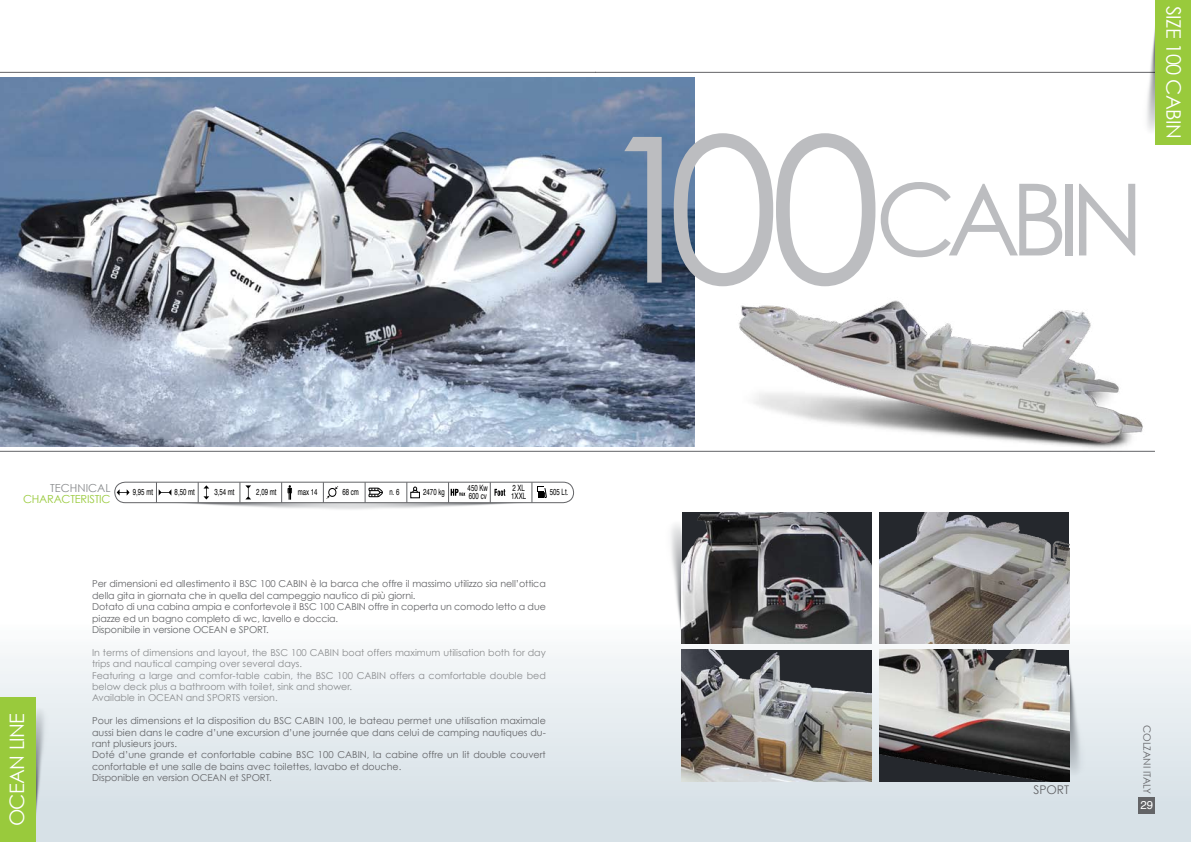
<style>
.page{position:relative;width:1191px;height:842px;background:#fff}
.page>*{position:absolute;margin:0;border:0;box-sizing:border-box;transform-origin:0 0}
.t1{font:99.8px "Century Gothic";letter-spacing:-.1em;color:#bcbdc0}
.t2{font:20px "Century Gothic";letter-spacing:-.03em;color:#fff}
.t3{font:12px "Century Gothic";color:#636467}
.t4{font:11.4px "Helvetica";color:#fff}
.t5{font:11.1px "Century Gothic";letter-spacing:-.02em;color:#99ca3c}
.t6{font:11.1px "Century Gothic";color:#8a8c8e}
.t7{font:10px "Century Gothic";color:#636467}
.t8{font:9.5px/11.4px "Century Gothic";color:#636467}
.t9{font:9.5px/11.4px "Century Gothic";color:#8a8c8e}
.t10{font:8.7px/8px "Helvetica";color:#000;scale:.7 1}
.s1{font-size:202.8px}
</style>
<div class="page">
<div style="left:0;top:446px;width:595px;height:396px;background:linear-gradient(to bottom,#fff,#d9e2e8)"></div>
<hr style="left:0;top:72px;width:595px;height:1px;background:#636467">
<div style="left:595px;top:446px;width:596px;height:396px;background:linear-gradient(to bottom,#fff,#d7e1e7)"></div>
<hr style="left:595px;top:72px;width:596px;height:1px;background:#636467">
<div style="left:1138px;top:797px;width:17px;height:17px;background:#636467"></div>
<img style="left:0;top:77px;width:694px;height:369px">
<img style="left:36px;top:702px;width:24px;height:128px">
<div style="left:0;top:697px;width:36px;height:145px;background:#99ca3c"></div>
<img style="left:1131px;top:29px;width:24px;height:102px">
<div style="left:1155px;top:0;width:36px;height:145px;background:#99ca3c"></div>
<hr style="left:0;top:451px;width:1155px;height:1px;background:#636467">
<img style="left:707px;top:300px;width:463px;height:179px">
<img style="left:160px;top:503px;width:379px;height:17px">
<div style="left:115px;top:482px;width:458px;height:21px;background:#fff;border-radius:10px"></div>
<div style="left:115px;top:482px;width:459px;height:21px;border:1px solid #636467;border-radius:10px"></div>
<svg style="left:448px;top:482px;width:17px;height:21px"></svg>
<svg style="left:490px;top:482px;width:15px;height:21px"></svg>
<svg style="left:117px;top:489px;width:13px;height:7px"></svg>
<svg style="left:198px;top:482px;width:11px;height:21px"></svg>
<svg style="left:156px;top:482px;width:15px;height:21px"></svg>
<svg style="left:240px;top:482px;width:11px;height:21px"></svg>
<svg style="left:323px;top:482px;width:16px;height:21px"></svg>
<svg style="left:281px;top:482px;width:11px;height:21px"></svg>
<svg style="left:365px;top:482px;width:18px;height:21px"></svg>
<svg style="left:406px;top:482px;width:13px;height:21px"></svg>
<svg style="left:532px;top:482px;width:15px;height:21px"></svg>
<img style="left:651px;top:516px;width:38px;height:132px">
<img style="left:1061px;top:649px;width:38px;height:132px">
<img style="left:879px;top:512px;width:190px;height:132px">
<img style="left:879px;top:650px;width:190px;height:131px">
<img style="left:682px;top:512px;width:190px;height:132px">
<img style="left:682px;top:650px;width:190px;height:131px">
<h1 class="t1" style="left:595px;top:159px;width:550px"><span class="s1">100</span>cabin</h1>
<h2 class="t2" style="left:1186px;top:6px;width:135px;rotate:90deg">size 100 cabin</h2>
<p class="t6" style="left:50px;top:481px;width:62px">tech nical</p>
<p class="t5" style="left:23px;top:492px;width:89px">character istic</p>
<p class="t10" style="left:133px;top:489px;width:30px">9,95 mt</p>
<p class="t10" style="left:175px;top:489px;width:30px">8,50 mt</p>
<p class="t10" style="left:214px;top:489px;width:30px">3,54 mt</p>
<p class="t10" style="left:256px;top:489px;width:30px">2,09 mt</p>
<p class="t10" style="left:298px;top:489px;width:30px">max 14</p>
<p class="t10" style="left:342px;top:489px;width:25px">68 cm</p>
<p class="t10" style="left:389px;top:489px;width:16px">n. 6</p>
<p class="t10" style="left:423px;top:489px;width:32px">2470 kg</p>
<p class="t10" style="left:511px;top:484px;width:23px">2 XL<br>1XXL</p>
<p class="t10" style="left:550px;top:489px;width:28px">505 Lt.</p>
<p class="t10" style="left:467px;top:484px;width:30px">450 Kw<br>600 cv</p>
<h2 class="t2" style="left:5px;top:826px;width:112px;rotate:-90deg">Ocean line</h2>
<p class="t8" style="left:92px;top:578px;width:455px;text-indent:218px">è la barca che offre il massimo utilizzo sia nell’ottica della gita in giornata che in quella del campeggio nautico di più giorni.<br>Dotato di una cabina ampia e confortevole il BSC</p>
<p class="t8" style="left:92px;top:578px;width:154px">Per dimensioni ed allestimento il BSC</p>
<p class="t8" style="left:260px;top:578px;width:25px">100 CABIN</p>
<p class="t8" style="left:319px;top:601px;width:25px">100 CABIN</p>
<p class="t8" style="left:368px;top:601px;width:179px">offre in coperta un comodo letto a due</p>
<p class="t8" style="left:92px;top:612px;width:248px">piazze ed un bagno completo di wc, lavello e doccia.<br>Disponibile in versione OC EAN e SPORT.</p>
<p class="t9" style="left:92px;top:646px;width:185px">In terms of dimensions and layout, the BSC</p>
<p class="t9" style="left:291px;top:646px;width:26px">100 CABIN</p>
<p class="t9" style="left:342px;top:646px;width:205px">boat offers maximum utilisation both for day</p>
<p class="t9" style="left:92px;top:658px;width:230px">trips and nautical camping over several days.<br>Featuring a large and comfor-table cabin, the BSC</p>
<p class="t9" style="left:337px;top:669px;width:27px">100 CABIN</p>
<p class="t9" style="left:390px;top:669px;width:157px">offers a comfortable double bed</p>
<p class="t9" style="left:92px;top:681px;width:262px">below deck plus a bathroom with toilet, sink and shower.<br>Available in OC EAN and SPORTS version.</p>
<p class="t8" style="left:92px;top:715px;width:189px">Pour les dimensions et la disposition du BSC</p>
<p class="t8" style="left:295px;top:715px;width:7px">CABIN</p>
<p class="t8" style="left:92px;top:715px;width:455px;text-indent:235px">100, le bateau permet une utilisation maximale aussi bien dans le cadre d’une excursion d’une journée que dans celui de camping nautiques du&shy;rant plusieurs jours.<br>Doté d’une grande et confortable cabine BSC</p>
<p class="t8" style="left:92px;top:749px;width:455px;text-indent:275px">, la cabine offre un lit double couvert confortable et une salle de bains avec toilettes, lavabo et douche.<br>Disponible en version OC EAN et SPORT.</p>
<p class="t8" style="left:318px;top:749px;width:27px">100 CABIN</p>
<p class="t3" style="left:1033px;top:782px;width:31px">Sport</p>
<p class="t7" style="left:1153px;top:725px;width:70px;rotate:90deg">colzani italy</p>
<p class="t4" style="left:1140px;top:796px;width:14px">29</p>
</div>
